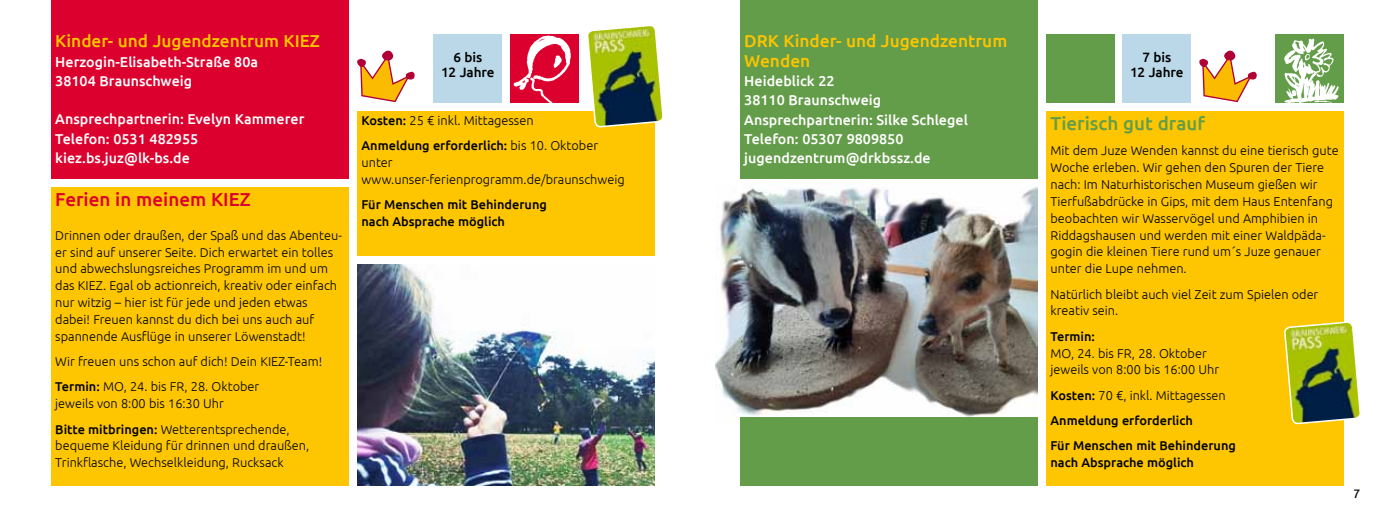
<style>
.page{position:relative;width:1395px;height:528px;background:#fff}
.page>*{position:absolute;margin:0;border:0;box-sizing:border-box;transform-origin:0 0}
.t1{font:500 18.75px "Ubuntu";color:#dc002e}
.t2{font:500 18.75px "Ubuntu";color:#649d4a}
.t3{font:500 17.25px/19.5px "Ubuntu";color:#fcc400}
.t4{font:500 14.25px/19.2px "Ubuntu";color:#fff}
.t5{font:500 13.5px/15px "Ubuntu";letter-spacing:-.005em;color:#000;text-align:center}
.t6{font:300 12.75px/16.8px "Ubuntu";color:#000}
.t7{font:500 12.75px/25.3px "Ubuntu";color:#000}
.t8{font:500 12.75px "Bliss 2";color:#000}
.s1{font-weight:500}
.s2{font-weight:300}
</style>
<div class="page">
<img style="left:357px;top:264px;width:298px;height:221px">
<div style="left:51px;top:0;width:298px;height:179px;background:#dc002e"></div>
<div style="left:51px;top:187px;width:298px;height:298px;background:#fdc600"></div>
<div style="left:434px;top:34px;width:68px;height:68px;background:#bad8e7"></div>
<div style="left:357px;top:111px;width:298px;height:144px;background:#fdc600"></div>
<img style="left:588px;top:26px;width:75px;height:101px">
<svg style="left:357px;top:50px;width:58px;height:53px"></svg>
<div style="left:510px;top:34px;width:68px;height:68px;background:#dc002e"></div>
<img style="left:513px;top:35px;width:58px;height:67px">
<img style="left:715px;top:187px;width:322px;height:230px">
<div style="left:740px;top:0;width:297px;height:179px;background:#649d4a"></div>
<div style="left:1046px;top:111px;width:298px;height:374px;background:#fdc600"></div>
<img style="left:1284px;top:321px;width:76px;height:102px">
<div style="left:1123px;top:34px;width:68px;height:68px;background:#bad8e7"></div>
<svg style="left:1199px;top:50px;width:58px;height:53px"></svg>
<div style="left:1046px;top:34px;width:68px;height:68px;background:#649d4a"></div>
<div style="left:740px;top:417px;width:297px;height:68px;background:#649d4a"></div>
<div style="left:1276px;top:34px;width:68px;height:68px;background:#649d4a"></div>
<img style="left:1284px;top:38px;width:55px;height:64px">
<h2 class="t3" style="left:55px;top:31px;width:266px">Kinder- und Jugendzentrum KIEZ</h2>
<p class="t4" style="left:55px;top:51px;width:204px">Herzogin-Elisabeth-Straße 80a<br>38104 Braunschweig</p>
<p class="t4" style="left:55px;top:109px;width:251px">Ansprechpartnerin: Evelyn Kammerer<br>Telefon: 0531 482955 kiez.bs.juz@lk-bs.de</p>
<h1 class="t1" style="left:55px;top:187px;width:197px">Ferien in meinem KIEZ</h1>
<p class="t6" style="left:55px;top:226px;width:288px">Drinnen oder draußen, der Spaß und das Abenteu&shy;er sind auf unserer Seite. Dich erwartet ein tolles und abwechslungsreiches Programm im und um das KIEZ. Egal ob actionreich, kreativ oder einfach nur witzig – hier ist für jede und jeden etwas dabei! Freuen kannst du dich bei uns auch auf spannende Ausflüge in unserer Löwenstadt!</p>
<p class="t6" style="left:55px;top:348px;width:268px;line-height:25.3px">Wir freuen uns schon auf dich! Dein KIEZ-Team!<br><span class="s1">Termin:</span> MO, 24. bis FR, 28. Oktober</p>
<p class="t6" style="left:55px;top:390px;width:236px;line-height:25.3px">jeweils von 8:00 bis 16:30 Uhr<br><span class="s1">Bitte mitbringen:</span> Wetterentsprechende,</p>
<p class="t6" style="left:55px;top:437px;width:255px">bequeme Kleidung für drinnen und draußen,<br>Trinkflasche, Wechselkleidung, Rucksack</p>
<p class="t5" style="left:441px;top:49px;width:55px">6 bis<br>12 Jahre</p>
<p class="t6" style="left:361px;top:107px;width:238px;line-height:25.3px"><span class="s1">Kosten:</span> 25 € inkl. Mittagessen<br><span class="s1">Anmeldung erforderlich:</span> bis 10. Oktober</p>
<p class="t6" style="left:361px;top:154px;width:265px">unter www.unser-ferienprogramm.de/braunschweig</p>
<p class="t7" style="left:361px;top:196px;width:187px;line-height:16.8px">Für Menschen mit Behinderung nach Absprache möglich</p>
<h2 class="t3" style="left:744px;top:31px;width:264px">DRK Kinder- und Jugendzentrum<br>Wenden</h2>
<p class="t4" style="left:744px;top:71px;width:225px">Heideblick 22<br>38110 Braunschweig<br>Ansprechpartnerin: Silke Schlegel<br>Telefon: 05307 9809850 jugendzentrum@drkbssz.de</p>
<p class="t5" style="left:1130px;top:49px;width:55px">7 bis<br>12 Jahre</p>
<h1 class="t2" style="left:1050px;top:111px;width:156px">Tierisch gut drauf</h1>
<p class="t6" style="left:1050px;top:142px;width:290px">Mit dem Juze Wenden kannst du eine tierisch gute Woche erleben. Wir gehen den Spuren der Tiere nach: Im Naturhistorischen Museum gießen wir Tierfußabdrücke in Gips, mit dem Haus Entenfang beobachten wir Wasservögel und Amphibien in Riddagshausen und werden mit einer Waldpäda&shy;gogin die kleinen Tiere rund um´s Juze genauer unter die Lupe nehmen.</p>
<p class="t6" style="left:1050px;top:285px;width:269px">Natürlich bleibt auch viel Zeit zum Spielen oder kreativ sein.</p>
<p class="t7" style="left:1050px;top:323px;width:46px">Termin:</p>
<p class="t6" style="left:1050px;top:344px;width:170px">MO, 24. bis FR, 28. Oktober jeweils von 8:00 bis 16:00 Uhr</p>
<p class="t7" style="left:1050px;top:381px;width:187px">Kosten: <span class="s2">70 €, inkl. Mittagessen<br></span>Anmeldung erforderlich<br>Für Menschen mit Behinderung</p>
<p class="t7" style="left:1050px;top:449px;width:145px">nach Absprache möglich</p>
<p class="t8" style="left:1354px;top:486px;width:8px">7</p>
</div>
